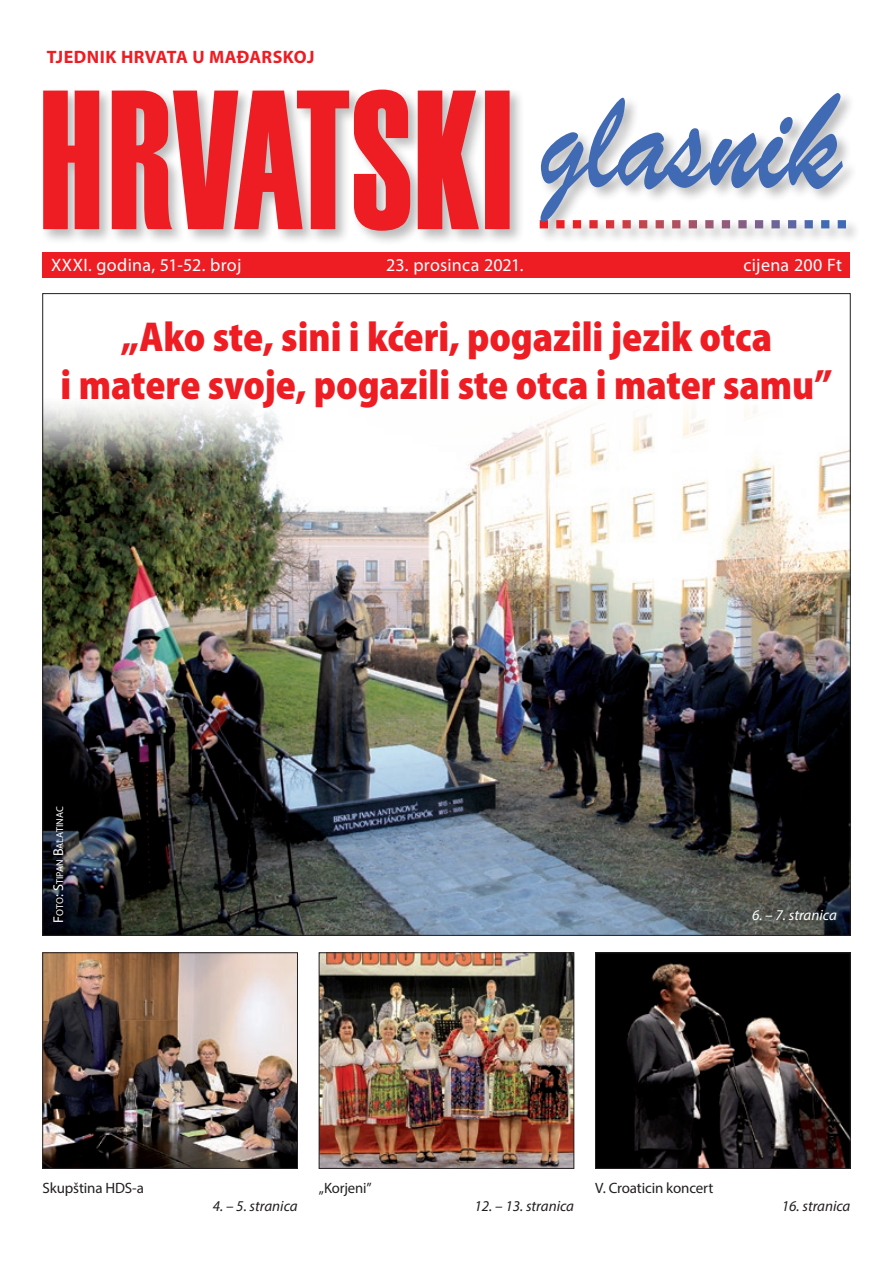
<style>
.page{position:relative;width:893px;height:1263px;background:#fff}
.page>*{position:absolute;margin:0;border:0;box-sizing:border-box;transform-origin:0 0}
.t1{font:900 semi-condensed 42px/48px "Myriad Pro";letter-spacing:-.005em;color:#ee1d23;text-align:center;scale:.94 1}
.t2{font:18px "Myriad Pro";letter-spacing:.015em;color:#fff}
.t3{font:700 18px "Myriad Pro";letter-spacing:.015em;color:#ee1d23}
.t4{font:15px "Myriad Pro";letter-spacing:-.01em;color:#231f20}
.t5{font:italic 15px "Myriad Pro";color:#231f20}
.t6{font:italic 15px "Myriad Pro";color:#fff}
.t7{font:14.25px "Myriad Pro";color:#fff}
.t8{font:10.05px "Myriad Pro";letter-spacing:-.005em;color:#fff}
.s1{font-size:14.25px}
</style>
<div class="page">
<img style="left:45px;top:954px;width:251px;height:212px">
<div style="left:43px;top:952px;width:255px;height:216px;border:1px solid #231f20"></div>
<div style="left:43px;top:252px;width:807px;height:25px;background:#ee1d23"></div>
<div style="left:40px;top:87px;width:821px;height:158px;background:#231f20;opacity:.3"></div>
<svg style="left:43px;top:90px;width:467px;height:141px;background:#e9585c"></svg>
<svg style="left:540px;top:93px;width:306px;height:135px"></svg>
<img style="left:597px;top:954px;width:251px;height:212px">
<div style="left:595px;top:952px;width:255px;height:216px;border:1px solid #231f20"></div>
<img style="left:321px;top:954px;width:251px;height:212px">
<div style="left:319px;top:952px;width:255px;height:216px;border:1px solid #231f20"></div>
<img style="left:45px;top:404px;width:803px;height:529px">
<p class="t3" style="left:47px;top:46px;width:269px">TJEDNIK HRVATA U MAĐARSKOJ</p>
<p class="t2" style="left:51px;top:254px;width:192px">XXXI. godina, 51-52. broj</p>
<p class="t2" style="left:386px;top:254px;width:139px">23. prosinca 2021.</p>
<p class="t2" style="left:744px;top:254px;width:100px">cijena 200 Ft</p>
<p class="t1" style="left:61px;top:311px;width:823px">„Ako ste, sini i kćeri, pogazili jezik otca<br>i matere svoje, pogazili ste otca i mater samu”</p>
<p class="t8" style="left:54px;top:916px;width:111px;rotate:-90deg">oto<span class="s1">: S</span>tipan <span class="s1">B</span>alatinac</p>
<p class="t7" style="left:50px;top:922px;width:8px;rotate:-90deg">F</p>
<p class="t6" style="left:752px;top:905px;width:86px">6. – 7. stranica</p>
<p class="t4" style="left:43px;top:1179px;width:103px">Skupština HDS-a</p>
<p class="t5" style="left:213px;top:1197px;width:86px">4. – 5. stranica</p>
<p class="t4" style="left:319px;top:1179px;width:54px">„Korjeni”</p>
<p class="t5" style="left:474px;top:1197px;width:101px">12. – 13. stranica</p>
<p class="t4" style="left:595px;top:1179px;width:119px">V. Croaticin koncert</p>
<p class="t5" style="left:782px;top:1197px;width:70px">16. stranica</p>
</div>
